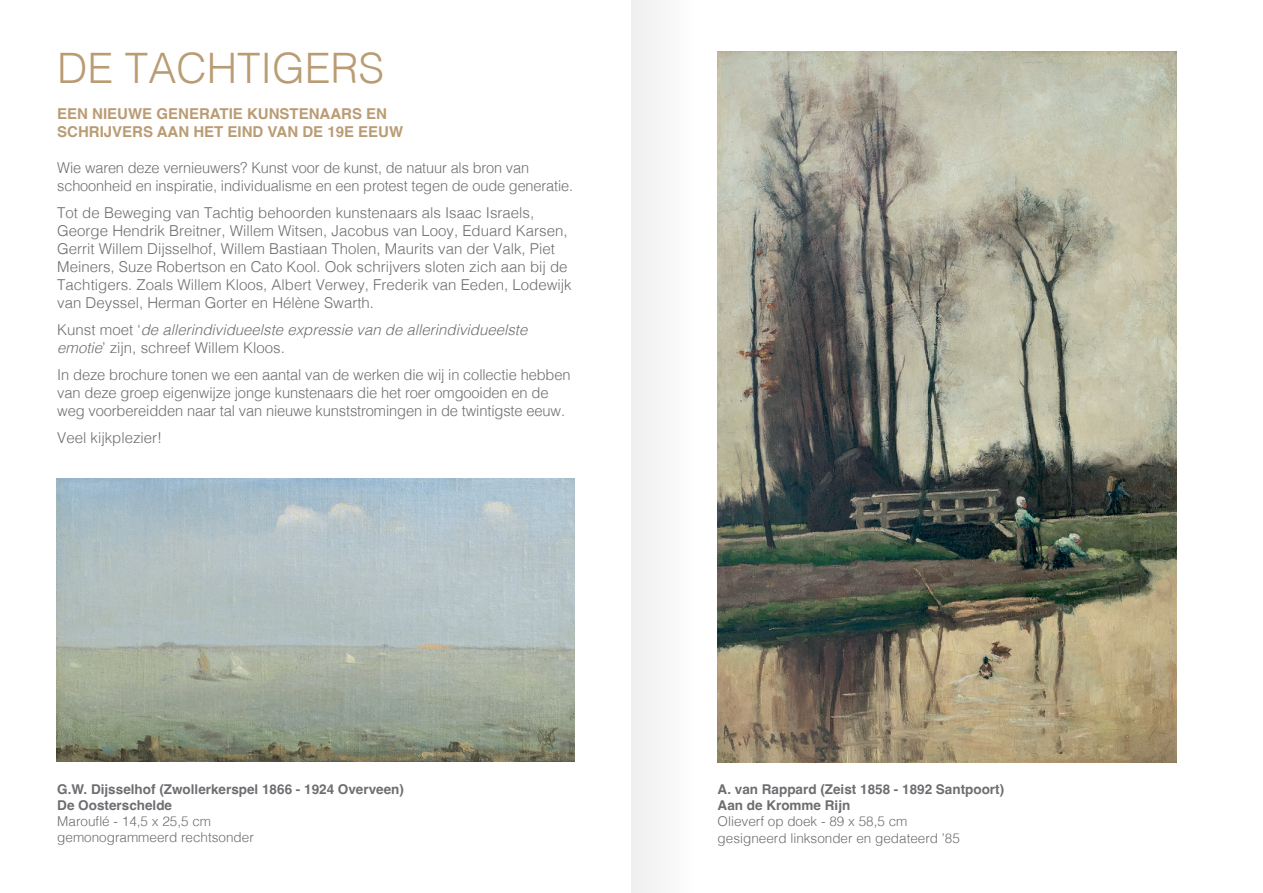
<style>
.page{position:relative;width:1263px;height:893px;background:#fff}
.page>*{position:absolute;margin:0;border:0;box-sizing:border-box;transform-origin:0 0}
.t1{font:300 42px "Helvetica";color:#ba9c74}
.t2{font:300 15px/18px "Helvetica";color:#6d6e71}
.t3{font:italic 300 15px/18px "Helvetica";color:#6d6e71}
.t4{font:700 15px/18px "Helvetica";color:#ba9c74}
.t5{font:700 13.5px/16.2px "Helvetica";color:#6d6e71}
.t6{font:300 13.5px/16.2px "Helvetica";color:#6d6e71}
.s1{font-style:normal}
</style>
<div class="page">
<img style="left:718px;top:52px;width:459px;height:711px">
<img style="left:57px;top:479px;width:518px;height:282px">
<div style="left:631px;top:0;width:62px;height:893px;background:#f5f6f6"></div>
<h1 class="t1" style="left:57px;top:32px;width:328px">DE TACHTIGERS</h1>
<p class="t4" style="left:57px;top:106px;width:347px">EEN NIEUWE GENERATIE KUNSTENAARS EN<br>SCHRIJVERS AAN HET EIND VAN DE 19E EEUW</p>
<p class="t2" style="left:57px;top:157px;width:517px">Wie waren deze vernieuwers? Kunst voor de kunst, de natuur als bron van schoonheid en inspiratie, individualisme en een protest tegen de oude generatie.</p>
<p class="t2" style="left:57px;top:202px;width:516px">Tot de Beweging van Tachtig behoorden kunstenaars als Isaac Israels, George Hendrik Breitner, Willem Witsen, Jacobus van Looy, Eduard Karsen, Gerrit Willem Dijsselhof, Willem Bastiaan Tholen, Maurits van der Valk, Piet Meiners, Suze Robertson en Cato Kool. Ook schrijvers sloten zich aan bij de Tachtigers. Zoals Willem Kloos, Albert Verwey, Frederik van Eeden, Lodewijk van Deyssel, Herman Gorter en Hélène Swarth.</p>
<p class="t3" style="left:57px;top:320px;width:472px"><span class="s1">Kunst moet ‘</span>de allerindividueelste expressie van de allerindividueelste emotie<span class="s1">’ zijn, schreef Willem Kloos.</span></p>
<p class="t2" style="left:57px;top:364px;width:515px">In deze brochure tonen we een aantal van de werken die wij in collectie hebben van deze groep eigenwijze jonge kunstenaars die het roer omgooiden en de weg voorbereidden naar tal van nieuwe kunststromingen in de twintigste eeuw.</p>
<p class="t2" style="left:57px;top:427px;width:107px">Veel kijkplezier!</p>
<p class="t5" style="left:57px;top:782px;width:348px">G.W. Dijsselhof (Zwollerkerspel 1866 - 1924 Overveen)<br>De Oosterschelde</p>
<p class="t6" style="left:57px;top:812px;width:198px">Marouflé - 14,5 x 25,5 cm gemonogrammeerd rechtsonder</p>
<p class="t5" style="left:718px;top:783px;width:288px">A. van Rappard (Zeist 1858 - 1892 Santpoort)<br>Aan de Kromme Rijn</p>
<p class="t6" style="left:718px;top:812px;width:244px">Olieverf op doek - 89 x 58,5 cm gesigneerd linksonder en gedateerd ’85</p>
</div>
